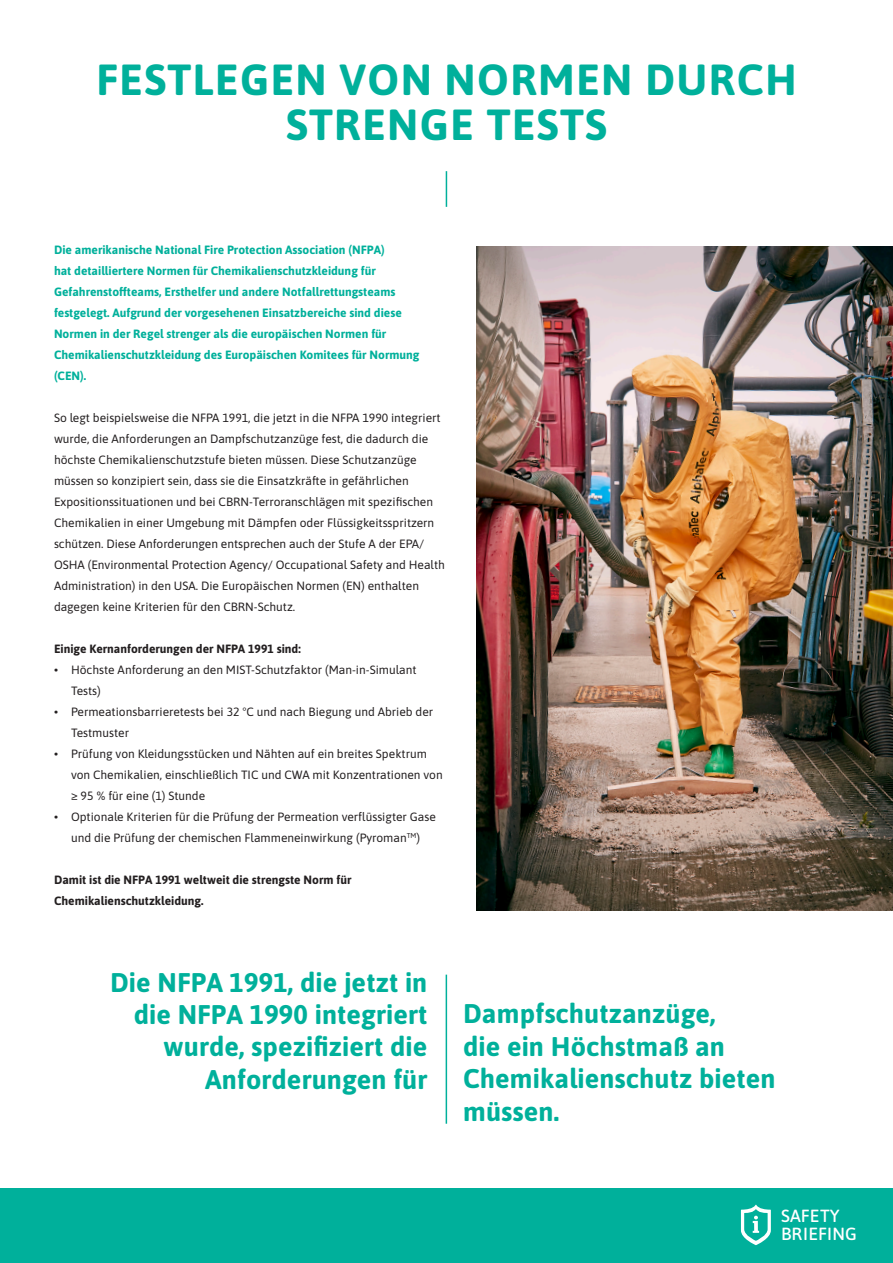
<style>
.page{position:relative;width:893px;height:1263px;background:#fff}
.page>*{position:absolute;margin:0;border:0;box-sizing:border-box;transform-origin:0 0}
.H1_Title_29_29{font:700 43.5px/45px "Asap";letter-spacing:.03em;color:#00b09b;text-align:center}
.Typographic_elements{font:700 27px/32.4px "Asap";letter-spacing:.005em;color:#00b09b;text-align:right}
.t1{font:500 17.55px/17.5px "Asap";letter-spacing:.01em;color:#fff}
.Content_Text_9_12{font:12px/21px "Asap";color:#231f20}
.Introtext_9_12_Green{font:700 12px/21px "Asap";color:#00b09b}
.Introtext_9_12_Green-2{font:700 12px/21px "Asap";color:#231f20}
.Content_Text_9_12-2{font:700 12px "Asap";color:#231f20}
</style>
<div class="page">
<hr style="left:446px;top:975px;width:1px;height:149px;background:#00b09b">
<img style="left:476px;top:246px;width:417px;height:664px">
<hr style="left:446px;top:171px;width:1px;height:36px;background:#00b09b">
<div style="left:0;top:1188px;width:893px;height:75px;background:#00b09b"></div>
<svg style="left:741px;top:1205px;width:30px;height:40px"></svg>
<p class="H1_Title_29_29" style="left:96px;top:55px;width:702px">FESTLEGEN VON NORMEN DURCH<br>STRENGE TESTS</p>
<p class="Introtext_9_12_Green" style="left:54px;top:238px;width:367px">Die amerikanische National Fire Protection Association (NFPA)<br>hat detailliertere Normen für Chemikalienschutzkleidung für Gefahrenstoffteams, Ersthelfer und andere Notfallrettungsteams festgelegt. Aufgrund der vorgesehenen Einsatzbereiche sind diese Normen in der Regel strenger als die europäischen Normen für Chemikalienschutzkleidung des Europäischen Komitees für Normung (CEN).</p>
<p class="Content_Text_9_12" style="left:54px;top:406px;width:392px">So legt beispielsweise die NFPA 1991, die jetzt in die NFPA 1990 integriert wurde, die Anforderungen an Dampfschutzanzüge fest, die dadurch die höchste Chemikalienschutzstufe bieten müssen. Diese Schutzanzüge müssen so konzipiert sein, dass sie die Einsatzkräfte in gefährlichen Expositionssituationen und bei CBRN-Terroranschlägen mit spezifischen Chemikalien in einer Umgebung mit Dämpfen oder Flüssigkeitsspritzern schützen. Diese Anforderungen entsprechen auch der Stufe A der EPA/ OSHA (Environmental Protection Agency/ Occupational Safety and Health Administration) in den USA. Die Europäischen Normen (EN) enthalten dagegen keine Kriterien für den CBRN-Schutz.</p>
<p class="Content_Text_9_12-2" style="left:54px;top:640px;width:248px">Einige Kernanforderungen der NFPA 1991 sind:</p>
<p class="Content_Text_9_12" style="left:71px;top:658px;width:347px;text-indent:-17px">• Höchste Anforderung an den MIST-Schutzfaktor (Man-in-Simulant<br>Tests)</p>
<p class="Content_Text_9_12" style="left:71px;top:700px;width:364px;text-indent:-17px">• Permeationsbarrieretests bei 32 °C und nach Biegung und Abrieb der<br>Testmuster</p>
<p class="Content_Text_9_12" style="left:71px;top:742px;width:373px;text-indent:-17px">• Prüfung von Kleidungsstücken und Nähten auf ein breites Spektrum von Chemikalien, einschließlich TIC und CWA mit Konzentrationen von ≥ 95 % für eine (1) Stunde</p>
<p class="Content_Text_9_12" style="left:54px;top:805px;width:383px;text-align:center">• Optionale Kriterien für die Prüfung der Permeation verflüssigter Gase und die Prüfung der chemischen Flammeneinwirkung (Pyroman<sup>TM</sup>)</p>
<p class="Introtext_9_12_Green-2" style="left:54px;top:868px;width:299px">Damit ist die NFPA 1991 weltweit die strengste Norm für<br>Chemikalienschutzkleidung.</p>
<p class="Typographic_elements" style="left:110px;top:965px;width:319px">Die NFPA 1991, die jetzt in die NFPA 1990 integriert wurde, spezifiziert die<br>Anforderungen für</p>
<p class="Typographic_elements" style="left:463px;top:996px;width:314px;text-align:left">Dampfschutzanzüge,<br>die ein Höchstmaß an<br>Chemikalienschutz bieten müssen.</p>
<h3 class="t1" style="left:781px;top:1206px;width:77px">SAFETY<br>BRIEFING</h3>
</div>
